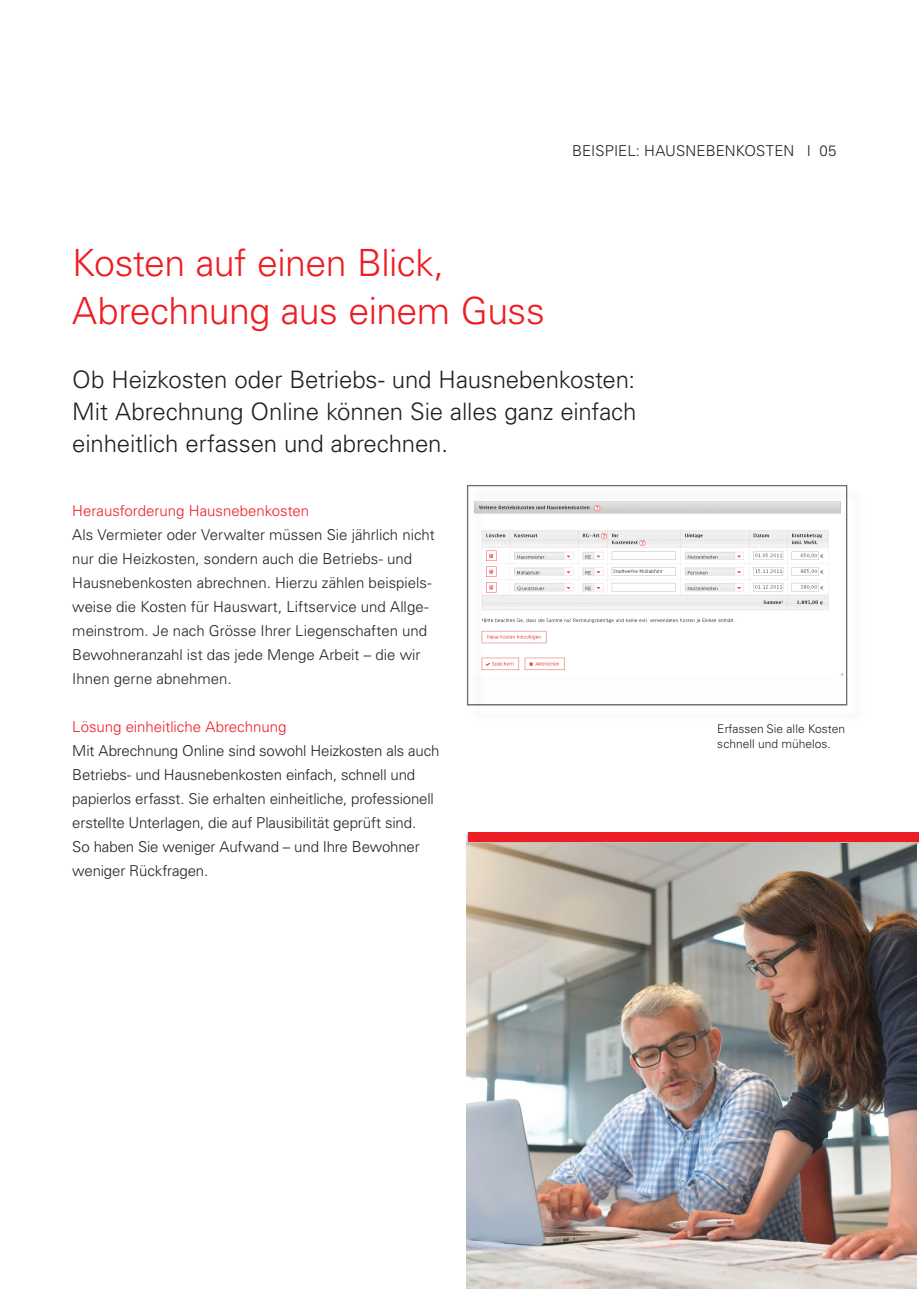
<style>
.page{position:relative;width:919px;height:1289px;background:#fff}
.page>*{position:absolute;margin:0;border:0;box-sizing:border-box;transform-origin:0 0}
.Zahlen_und_Fakten_St{font:300 37.5px "Univers LT Pro 45";letter-spacing:-.015em;color:#ee1d23}
.Zahlen_und_Fakten_St-2{font:300 24px/31.5px "Univers LT Pro 45";letter-spacing:-.005em;color:#231f20;text-align:justify}
.t1{font:300 15px/24px "Univers LT Pro 45";letter-spacing:-.005em;color:#231f20}
.t2{font:300 15px "Univers LT Pro 45";color:#ee1d23}
.t3{font:300 12px/15px "Univers LT Pro 45";color:#231f20}
</style>
<div class="page">
<div style="left:465px;top:832px;width:453px;height:13px;background:#231f20;opacity:.3"></div>
<div style="left:467px;top:832px;width:451px;height:9px;background:#ec1d25"></div>
<img style="left:466px;top:843px;width:450px;height:445px">
<div style="left:470px;top:488px;width:395px;height:235px;background:#231f20;opacity:.75"></div>
<svg style="left:467px;top:488px;width:379px;height:217px"></svg>
<div style="left:467px;top:485px;width:379px;height:219px;border:1px solid #6c6d70"></div>
<p class="t1" style="left:572px;top:138px;width:266px">BEISPIEL: HAUSNEBENKOSTEN I 05</p>
<p class="Zahlen_und_Fakten_St" style="left:72px;top:240px;width:373px">Kosten auf einen Blick,</p>
<p class="Zahlen_und_Fakten_St" style="left:72px;top:288px;width:474px">Abrechnung aus einem Guss</p>
<p class="Zahlen_und_Fakten_St-2" style="left:72px;top:364px;width:565px">Ob Heizkosten oder Betriebs- und Hausnebenkosten:<br>Mit Abrechnung Online können Sie alles ganz einfach einheitlich erfassen und abrechnen.</p>
<p class="t2" style="left:72px;top:501px;width:238px">Herausforderung Hausnebenkosten</p>
<p class="t1" style="left:72px;top:522px;width:364px">Als Vermieter oder Verwalter müssen Sie jährlich nicht nur die Heizkosten, sondern auch die Betriebs- und Hausnebenkosten abrechnen. Hierzu zählen beispiels&shy;weise die Kosten für Hauswart, Liftservice und Allge&shy;meinstrom. Je nach Grösse Ihrer Liegenschaften und Bewohneranzahl ist das jede Menge Arbeit – die wir Ihnen gerne abnehmen.</p>
<p class="t2" style="left:72px;top:717px;width:215px">Lösung einheitliche Abrechnung</p>
<p class="t1" style="left:72px;top:738px;width:368px">Mit Abrechnung Online sind sowohl Heizkosten als auch Betriebs- und Hausnebenkosten einfach, schnell und papierlos erfasst. Sie erhalten einheitliche, professionell erstellte Unterlagen, die auf Plausibilität geprüft sind.<br>So haben Sie weniger Aufwand – und Ihre Bewohner weniger Rückfragen.</p>
<p class="t3" style="left:717px;top:721px;width:129px">Erfassen Sie alle Kosten schnell und mühelos.</p>
</div>
